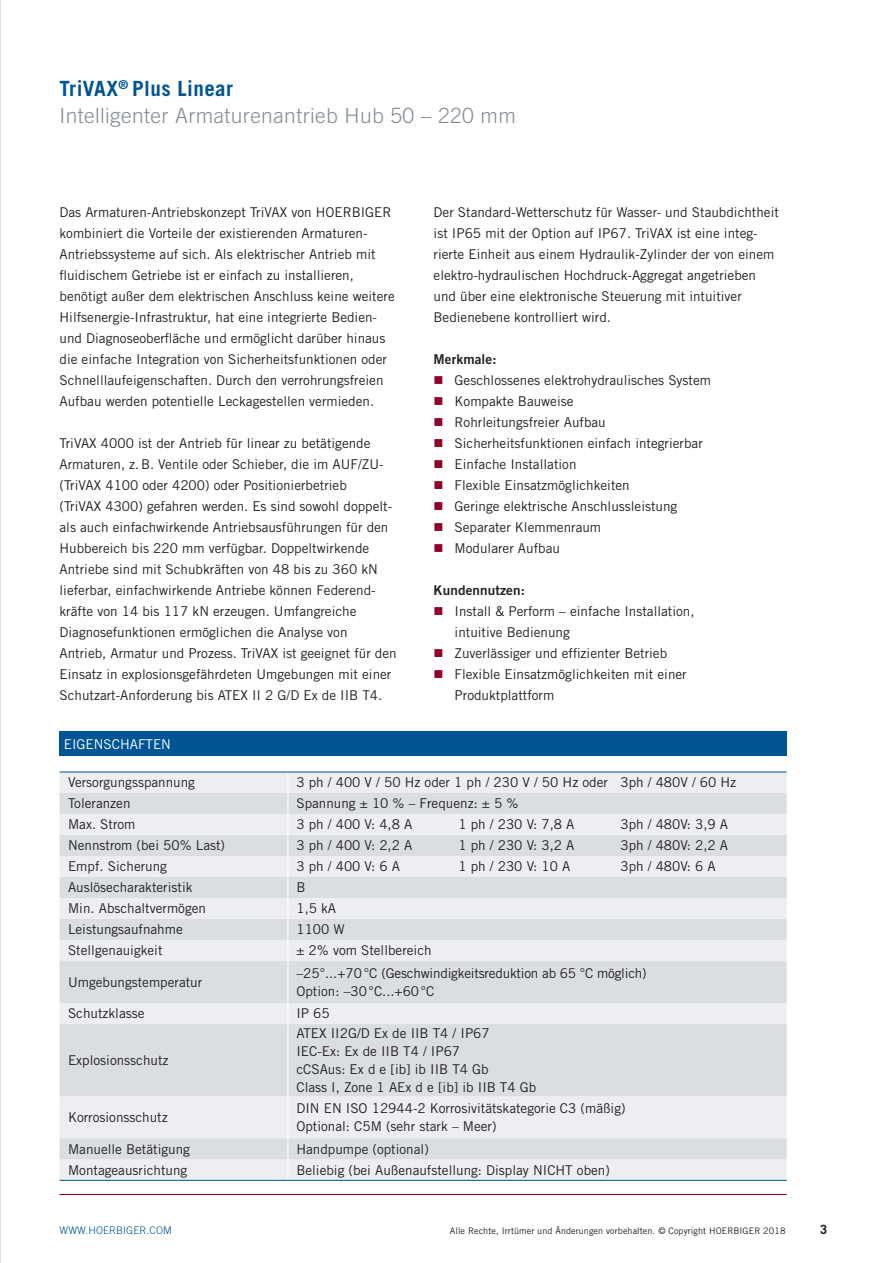
<style>
.page{position:relative;width:893px;height:1263px;background:#fff}
.page>*{position:absolute;margin:0;border:0;box-sizing:border-box;transform-origin:0 0}
.t1{font:300 21px/27px "Trade Gothic LT Std";letter-spacing:.02em;color:#808c96}
.t2{font:13.5px/21px "Trade Gothic LT Std";color:#231f20}
.t3{font:13.5px "Trade Gothic LT Std Bd 2";letter-spacing:.01em;color:#231f20}
.t4{font:13.5px "Trade Gothic LT Std";color:#fff}
.t5{font:700 12.75px "Trade Gothic LT Std";color:#231f20}
.t6{font:300 10.5px "Trade Gothic LT Std";letter-spacing:.01em;color:#005595}
.t7{font:9px "Trade Gothic LT Std";letter-spacing:.01em;color:#231f20}
.s1{font-weight:700;color:#005595}
.s2{color:#900126}
</style>
<div class="page">
<hr style="left:60px;top:1194px;width:727px;height:1px;background:#900126">
<div style="left:60px;top:732px;width:727px;height:24px;background:#005595"></div>
<div style="left:60px;top:773px;width:727px;height:407px;background:#eceef1"></div>
<svg style="left:60px;top:793px;width:727px;height:366px;background:#e1e4e8"></svg>
<svg style="left:288px;top:773px;width:1px;height:188px"></svg>
<hr style="left:288px;top:961px;width:1px;height:42px;background:#fff">
<svg style="left:288px;top:1003px;width:1px;height:21px"></svg>
<hr style="left:288px;top:1024px;width:1px;height:72px;background:#fff">
<hr style="left:288px;top:1096px;width:1px;height:42px;background:#fff">
<svg style="left:288px;top:1138px;width:1px;height:42px"></svg>
<hr style="left:60px;top:1180px;width:228px;height:1px;background:#005595">
<hr style="left:288px;top:1180px;width:499px;height:1px;background:#005595">
<hr style="left:60px;top:772px;width:228px;height:1px;background:#005595">
<hr style="left:288px;top:772px;width:499px;height:1px;background:#005595">
<h1 class="t1" style="left:60px;top:75px;width:458px"><span class="s1">TriVAX</span><sup>®</sup> <span class="s1">Plus Linear<br></span>I ntelligenter Armaturenantrieb H ub 50 – 220 mm</h1>
<p class="t2" style="left:60px;top:201px;width:337px">Das Armaturen-Antriebskonzept TriVAX von HOERBIGER kombiniert die Vorteile der existierenden Armaturen-Antriebssysteme auf sich. Als elektrischer Antrieb mit fluidischem Getriebe ist er einfach zu installieren, benötigt außer dem elektrischen Anschluss keine weitere Hilfsenergie-Infrastruktur, hat eine integrierte Bedien&shy;und Diagnoseoberfläche und ermöglicht darüber hinaus die einfache Integration von Sicherheitsfunktionen oder Schnelllaufeigenschaften. Durch den verrohrungsfreien Aufbau werden potentielle Leckagestellen vermieden.</p>
<p class="t2" style="left:60px;top:432px;width:339px">TriVAX 4000 ist der Antrieb für linear zu betätigende Armaturen, z.B. Ventile oder Schieber, die im AUF/ZU-(TriVAX 4100 oder 4200) oder Positionierbetrieb<br>(TriVAX 4300) gefahren werden. Es sind sowohl doppelt&shy;als auch einfachwirkende Antriebsausführungen für den Hubbereich bis 220 mm verfügbar. Doppeltwirkende Antriebe sind mit Schubkräften von 48 bis zu 360 kN lieferbar, einfachwirkende Antriebe können Federend&shy;kräfte von 14 bis 117 kN erzeugen. U mfangreiche Diagnosefunktionen ermöglichen die Analyse von Antrieb, Armatur und Prozess. TriVAX ist geeignet für den Einsatz in explosionsgefährdeten U mgebungen mit einer Schutzart-Anforderung bis ATEX II 2 G/D Ex de IIB T4.</p>
<p class="t2" style="left:434px;top:201px;width:347px">Der Standard-Wetterschutz für Wasser- und Staubdichtheit ist IP65 mit der Option auf IP67. TriVAX ist eine integ&shy;rierte Einheit aus einem Hydraulik-Zylinder der von einem elektro-hydraulischen Hochdruck-Aggregat angetrieben und über eine elektronische Steuerung mit intuitiver Bedienebene kontrolliert wird.</p>
<p class="t3" style="left:434px;top:351px;width:64px">Merkmale:</p>
<p class="t2" style="left:434px;top:369px;width:279px"><span class="s2">■</span> Geschlossenes elektrohydraulisches System</p>
<p class="t2" style="left:434px;top:390px;width:141px"><span class="s2">■</span> Kompakte Bauweise</p>
<p class="t2" style="left:434px;top:411px;width:174px"><span class="s2">■</span> Rohrleitungsfreier Aufbau</p>
<p class="t2" style="left:434px;top:432px;width:271px"><span class="s2">■</span> Sicherheitsfunktionen einfach integrierbar</p>
<p class="t2" style="left:434px;top:453px;width:144px"><span class="s2">■</span> Einfache Installation</p>
<p class="t2" style="left:434px;top:474px;width:198px"><span class="s2">■</span> Flexible Einsatzmöglichkeiten</p>
<p class="t2" style="left:434px;top:495px;width:245px"><span class="s2">■</span> Geringe elektrische Anschlussleistung</p>
<p class="t2" style="left:434px;top:516px;width:169px"><span class="s2">■</span> Separater Klemmenraum</p>
<p class="t2" style="left:434px;top:537px;width:128px"><span class="s2">■</span> Modularer Aufbau</p>
<p class="t3" style="left:434px;top:582px;width:93px">Kundennutzen:</p>
<p class="t2" style="left:455px;top:600px;width:241px;text-indent:-21px"><span class="s2">■</span> Install &amp; Perform – einfache Installation, intuitive Bedienung</p>
<p class="t2" style="left:434px;top:642px;width:235px"><span class="s2">■</span> Zuverlässiger und effizienter Betrieb</p>
<p class="t2" style="left:455px;top:663px;width:234px;text-indent:-21px"><span class="s2">■</span> Flexible Einsatzmöglichkeiten mit einer<br>Produktplattform</p>
<p class="t4" style="left:64px;top:736px;width:58px">Eigenscha</p>
<p class="t4" style="left:138px;top:736px;width:35px">ften</p>
<p class="t2" style="left:68px;top:772px;width:129px">Versorgungsspannung</p>
<p class="t2" style="left:296px;top:772px;width:441px">3 ph / 400 V / 50 Hz oder 1 ph / 230 V / 50 Hz oder 3ph / 480V / 60 Hz</p>
<p class="t2" style="left:68px;top:793px;width:64px">Toleranzen</p>
<p class="t2" style="left:296px;top:793px;width:224px">Spannung ± 10 % – Frequenz: ± 5 %</p>
<p class="t2" style="left:68px;top:814px;width:69px">M ax. Strom</p>
<p class="t2" style="left:296px;top:814px;width:117px">3 ph / 400 V: 4,8 A</p>
<p class="t2" style="left:458px;top:814px;width:117px">1 ph / 230 V: 7,8 A</p>
<p class="t2" style="left:620px;top:814px;width:109px">3ph / 480V: 3,9 A</p>
<p class="t2" style="left:68px;top:835px;width:159px">N ennstrom (bei 50% Last)</p>
<p class="t2" style="left:296px;top:835px;width:117px">3 ph / 400 V: 2,2 A</p>
<p class="t2" style="left:458px;top:835px;width:117px">1 ph / 230 V: 3,2 A</p>
<p class="t2" style="left:620px;top:835px;width:109px">3ph / 480V: 2,2 A</p>
<p class="t2" style="left:68px;top:856px;width:100px">Empf. Sicherung</p>
<p class="t2" style="left:296px;top:856px;width:105px">3 ph / 400 V: 6 A</p>
<p class="t2" style="left:458px;top:856px;width:113px">1 ph / 230 V: 10 A</p>
<p class="t2" style="left:620px;top:856px;width:97px">3ph / 480V: 6 A</p>
<p class="t2" style="left:68px;top:877px;width:126px">Auslösecharakteristik</p>
<p class="t2" style="left:296px;top:877px;width:11px">B</p>
<p class="t2" style="left:68px;top:898px;width:139px">M in. Abschaltvermögen</p>
<p class="t2" style="left:296px;top:898px;width:41px">1,5 kA</p>
<p class="t2" style="left:68px;top:919px;width:116px">Leistungsaufnahme</p>
<p class="t2" style="left:296px;top:919px;width:49px">1100 W</p>
<p class="t2" style="left:68px;top:940px;width:96px">Stellgenauigkeit</p>
<p class="t2" style="left:296px;top:940px;width:137px">± 2% vom Stellbereich</p>
<p class="t2" style="left:68px;top:971px;width:136px">U mgebungstemperatur</p>
<p class="t2" style="left:296px;top:964px;width:352px;line-height:18px">–25°...+70°C (Geschwindigkeitsreduktion ab 65 °C möglich)<br>Option: –30°C...+60°C</p>
<p class="t2" style="left:68px;top:1003px;width:78px">Schutzklasse</p>
<p class="t2" style="left:296px;top:1003px;width:35px">IP 65</p>
<p class="t2" style="left:68px;top:1050px;width:102px">Explosionsschutz</p>
<p class="t2" style="left:296px;top:1024px;width:241px;line-height:18px">ATEX II2G/D Ex de IIB T4 / IP67<br>IEC-Ex: Ex de IIB T4 / IP67<br>cCSAus: Ex d e [ib] ib IIB T4 Gb<br>Class I, Zone 1 AEx d e [ib] ib IIB T4 Gb</p>
<p class="t2" style="left:68px;top:1107px;width:101px">Korrosionsschutz</p>
<p class="t2" style="left:296px;top:1099px;width:331px;line-height:18px">DIN EN ISO 12944-2 Korrosivitätskategorie C3 (mäßig)<br>Optional: C5M (sehr stark – Meer)</p>
<p class="t2" style="left:68px;top:1138px;width:123px">Manuelle Betätigung</p>
<p class="t2" style="left:296px;top:1138px;width:134px">Handpumpe (optional)</p>
<p class="t2" style="left:68px;top:1159px;width:121px">M ontageausrichtung</p>
<p class="t2" style="left:296px;top:1159px;width:315px">Beliebig (bei Außenaufstellung: Display N ICHT oben)</p>
<p class="t6" style="left:60px;top:1224px;width:114px">www.hoerbiger.com</p>
<p class="t7" style="left:450px;top:1226px;width:337px">Alle Rechte, Irrtümer und Änderungen vorbehalten. © Copyright HOERBIGER 2018</p>
<p class="t5" style="left:820px;top:1222px;width:9px">3</p>
</div>
